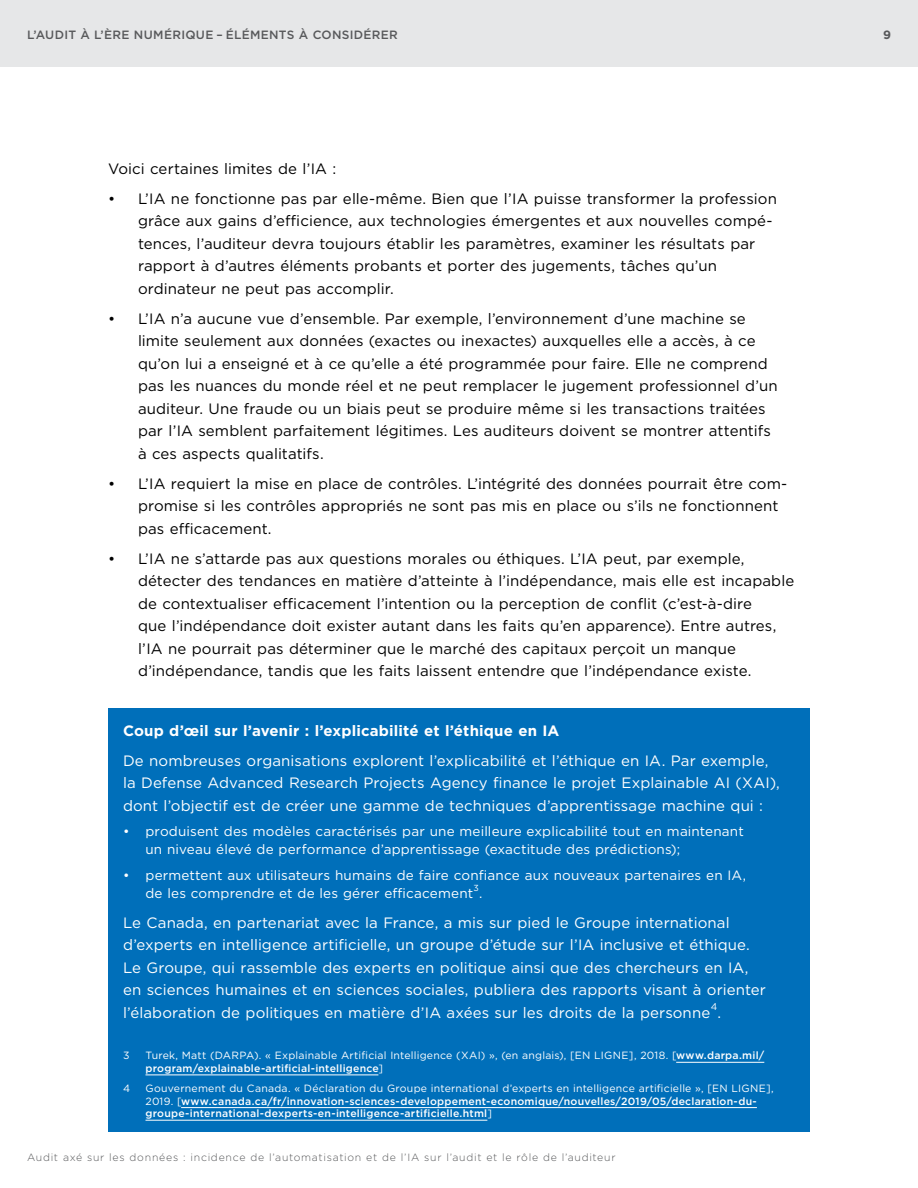
<style>
.page{position:relative;width:918px;height:1188px;background:#fff}
.page>*{position:absolute;margin:0;border:0;box-sizing:border-box;transform-origin:0 0}
.t1{font:15px/22.5px "Gotham";letter-spacing:.005em;color:#000}
.t2{font:15px/22.5px "Gotham";letter-spacing:.005em;color:#fff}
.t3{font:700 15px "Gotham";letter-spacing:.01em;color:#fff}
.t4{font:13.5px/18px "Gotham";letter-spacing:.01em;color:#fff}
.t5{font:500 12px "Gotham";letter-spacing:.03em;color:#58595b}
.t6{font:700 12px "Gotham";color:#58595b}
.t7{font:500 10.5px/12.6px "Gotham";letter-spacing:.02em;color:#fff}
.t8{font:10.5px/12.6px "Gotham";letter-spacing:.02em;color:#fff}
.t9{font:300 10.5px "Gotham";letter-spacing:.07em;color:#58595b}
.t10{font:9.75px "Gotham";color:#fff}
.t11{font:8.7px "Gotham";color:#fff}
.s1{font-weight:500}
.s2{font-weight:400}
</style>
<div class="page">
<div style="left:108px;top:709px;width:702px;height:423px;background:#006fba"></div>
<hr style="left:676px;top:1062px;width:88px;height:1px;background:#fff">
<hr style="left:146px;top:1075px;width:232px;height:1px;background:#fff">
<hr style="left:181px;top:1107px;width:576px;height:1px;background:#fff">
<hr style="left:146px;top:1120px;width:341px;height:1px;background:#fff">
<div style="left:0;top:0;width:918px;height:68px;background:#e6e7e8"></div>
<p class="t5" style="left:27px;top:26px;width:373px">L’audit à l’ère numérique – Éléments à consi dérer</p>
<p class="t6" style="left:883px;top:26px;width:9px">9</p>
<p class="t1" style="left:108px;top:157px;width:230px">Voici certaines limites de l’IA :</p>
<p class="t1" style="left:138px;top:187px;width:640px;text-indent:-30px">• L’IA ne fonctionne pas par elle-même. Bien que l’IA puisse transformer la profession grâce aux gains d’efficience, aux technologies émergentes et aux nouvelles compé&shy;tences, l’auditeur devra toujours établir les paramètres, examiner les résultats par rapport à d’autres éléments probants et porter des jugements, tâches qu’un ordinateur ne peut pas accomplir.</p>
<p class="t1" style="left:138px;top:307px;width:641px;text-indent:-30px">• L’IA n’a aucune vue d’ensemble. Par exemple, l’environnement d’une machine se limite seulement aux données (exactes ou inexactes) auxquelles elle a accès, à ce qu’on lui a enseigné et à ce qu’elle a été programmée pour faire. Elle ne comprend pas les nuances du monde réel et ne peut remplacer le jugement professionnel d’un auditeur. Une fraude ou un biais peut se produire même si les transactions traitées par l’IA semblent parfaitement légitimes. Les auditeurs doivent se montrer attentifs à ces aspects qualitatifs.</p>
<p class="t1" style="left:138px;top:472px;width:651px;text-indent:-30px">• L’IA requiert la mise en place de contrôles. L’intégrité des données pourrait être com&shy;promise si les contrôles appropriés ne sont pas mis en place ou s’ils ne fonctionnent pas efficacement.</p>
<p class="t1" style="left:138px;top:547px;width:658px;text-indent:-30px">• L’IA ne s’attarde pas aux questions morales ou éthiques. L’IA peut, par exemple, détecter des tendances en matière d’atteinte à l’indépendance, mais elle est incapable de contextualiser efficacement l’intention ou la perception de conflit (c’est-à-dire<br>que l’indépendance doit exister autant dans les faits qu’en apparence). Entre autres, l’IA ne pourrait pas déterminer que le marché des capitaux perçoit un manque d’indépendance, tandis que les faits laissent entendre que l’indépendance existe.</p>
<p class="t3" style="left:123px;top:720px;width:438px">Coup d’œil sur l’avenir : l’explicabilité et l’éthique en IA</p>
<p class="t2" style="left:123px;top:749px;width:658px">De nombreuses organisations explorent l’explicabilité et l’éthique en IA. Par exemple, la Defense Advanced Research Projects Agency finance le projet Explainable AI (XAI), dont l’objectif est de créer une gamme de techniques d’apprentissage machine qui :</p>
<p class="t4" style="left:146px;top:822px;width:600px;text-indent:-23px">• produisent des modèles caractérisés par une meilleure explicabilité tout en maintenant un niveau élevé de performance d’apprentissage (exactitude des prédictions);</p>
<p class="t4" style="left:146px;top:866px;width:602px;text-indent:-23px">• permettent aux utilisateurs humains de faire confiance aux nouveaux partenaires en IA, de les comprendre et de les gérer efficacement .</p>
<p class="t11" style="left:473px;top:882px;width:7px">3</p>
<p class="t2" style="left:123px;top:911px;width:645px">Le Canada, en partenariat avec la France, a mis sur pied le Groupe international d’experts en intelligence artificielle, un groupe d’étude sur l’IA inclusive et éthique.<br>Le Groupe, qui rassemble des experts en politique ainsi que des chercheurs en IA, en sciences humaines et en sciences sociales, publiera des rapports visant à orienter l’élaboration de politiques en matière d’IA axées sur les droits de la personne</p>
<p class="t10" style="left:711px;top:1000px;width:8px">4</p>
<p class="t2" style="left:718px;top:1001px;width:5px">.</p>
<p class="t8" style="left:123px;top:1049px;width:8px">3</p>
<p class="t8" style="left:146px;top:1049px;width:620px">Turek, Matt (DARPA). « Explainable Artificial Intelligence (XAI) », (en anglais), [EN LIGNE], 2018. [<span class="s1">www.darpa.mil/ program/explainable-artificial-intelligence</span>]</p>
<p class="t8" style="left:123px;top:1082px;width:9px">4</p>
<p class="t7" style="left:146px;top:1082px;width:630px"><span class="s2">Gouvernement du Canada. « Déclaration du Groupe international d’experts en intelligence artificielle », [EN LIGNE],<br>2019. [</span>www.canada.ca/fr/innovation-sciences-developpement-economique/nouvelles/2019/05/declaration-du&shy;groupe-international-dexperts-en-intelligence-artificielle.html<span class="s2">]</span></p>
<p class="t9" style="left:27px;top:1151px;width:590px">Audit axé sur les données : incidence de l’automatisation et de l’IA sur l’audit et le rôle de l’auditeur</p>
</div>
